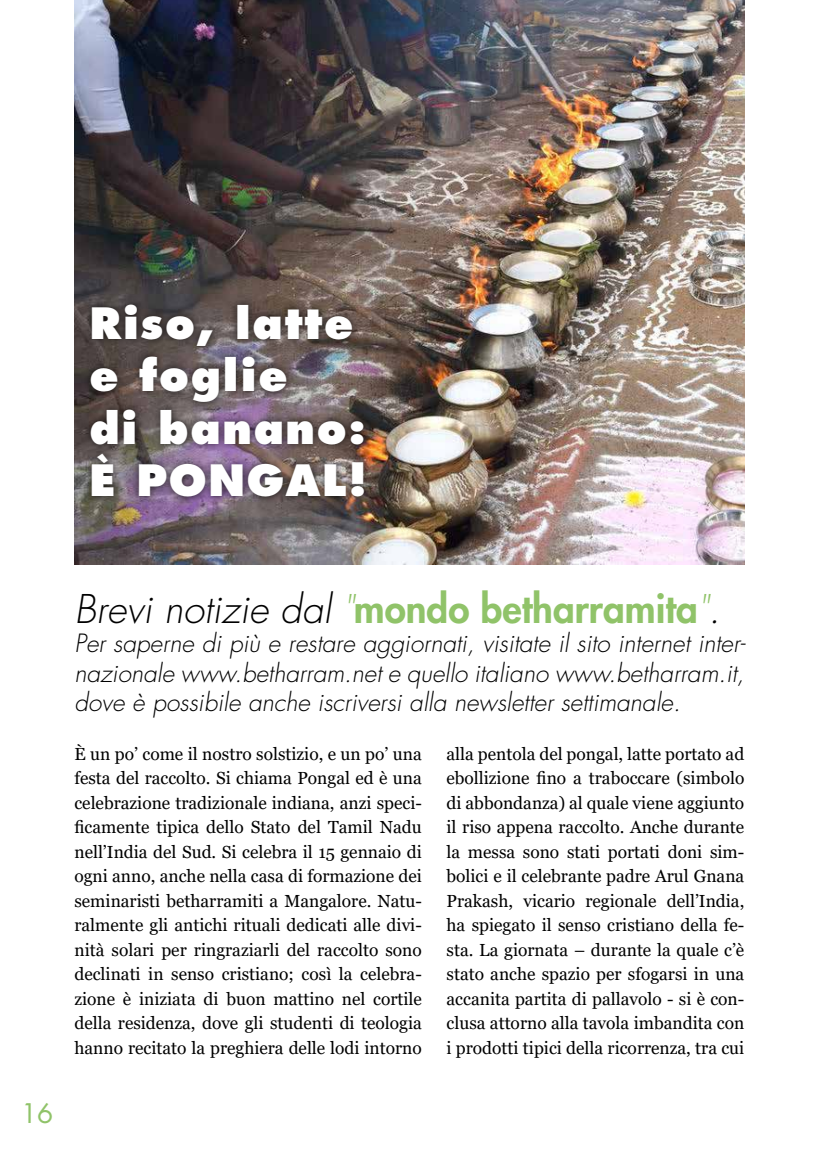
<style>
.page{position:relative;width:819px;height:1166px;background:#fff}
.page>*{position:absolute;margin:0;border:0;box-sizing:border-box;transform-origin:0 0}
.t1{font:800 42px/52.5px "Futura";letter-spacing:.04em;color:#fff}
.t2{font:800 38.5px "Futura";color:#90c369}
.t3{font:26.25px "Futura";color:#90c369}
.t4{font:italic 300 24.5px/29.4px "Futura";color:#000;text-align:justify}
.t5{font:17.5px/24.5px "Georgia";color:#000;text-align:justify}
.s1{font-weight:300;font-style:italic;color:#000}
.s2{font-weight:300;font-style:italic}
</style>
<div class="page">
<img style="left:74px;top:0;width:670px;height:564px">
<div style="left:83px;top:296px;width:288px;height:209px;background:#000;opacity:.75"></div>
<h1 class="t1" style="left:89px;top:297px;width:279px">Riso, latte e foglie<br>di banano:<br>È PONGAL!</h1>
<h3 class="t3" style="left:21px;top:1096px;width:34px">16</h3>
<h2 class="t2" style="left:74px;top:584px;width:647px"><span class="s1">Brevi notizie dal</span> <span class="s2">"</span>mondo betharramita<span class="s2">"</span><span class="s1">.</span></h2>
<h3 class="t4" style="left:74px;top:629px;width:673px">Per saperne di più e restare aggiornati, visitate il sito internet inter&shy;nazionale www.betharram.net e quello italiano www.betharram.it, dove è possibile anche iscriversi alla newsletter settimanale.</h3>
<p class="t5" style="left:74px;top:742px;width:349px">È un po’ come il nostro solstizio, e un po’ una festa del raccolto. Si chiama Pongal ed è una celebrazione tradizionale indiana, anzi speci&shy;ficamente tipica dello Stato del Tamil Nadu nell’India del Sud. Si celebra il 15 gennaio di ogni anno, anche nella casa di formazione dei seminaristi betharramiti a Mangalore. Natu&shy;ralmente gli antichi rituali dedicati alle divi&shy;nità solari per ringraziarli del raccolto sono declinati in senso cristiano; così la celebra&shy;zione è iniziata di buon mattino nel cortile della residenza, dove gli studenti di teologia hanno recitato la preghiera delle lodi intorno</p>
<p class="t5" style="left:446px;top:742px;width:299px">alla pentola del pongal, latte portato ad ebollizione fino a traboccare (simbolo di abbondanza) al quale viene aggiunto il riso appena raccolto. Anche durante la messa sono stati portati doni sim&shy;bolici e il celebrante padre Arul Gnana Prakash, vicario regionale dell’India, ha spiegato il senso cristiano della fe&shy;sta. La giornata – durante la quale c’è stato anche spazio per sfogarsi in una accanita partita di pallavolo - si è con&shy;clusa attorno alla tavola imbandita con i prodotti tipici della ricorrenza, tra cui</p>
</div>
